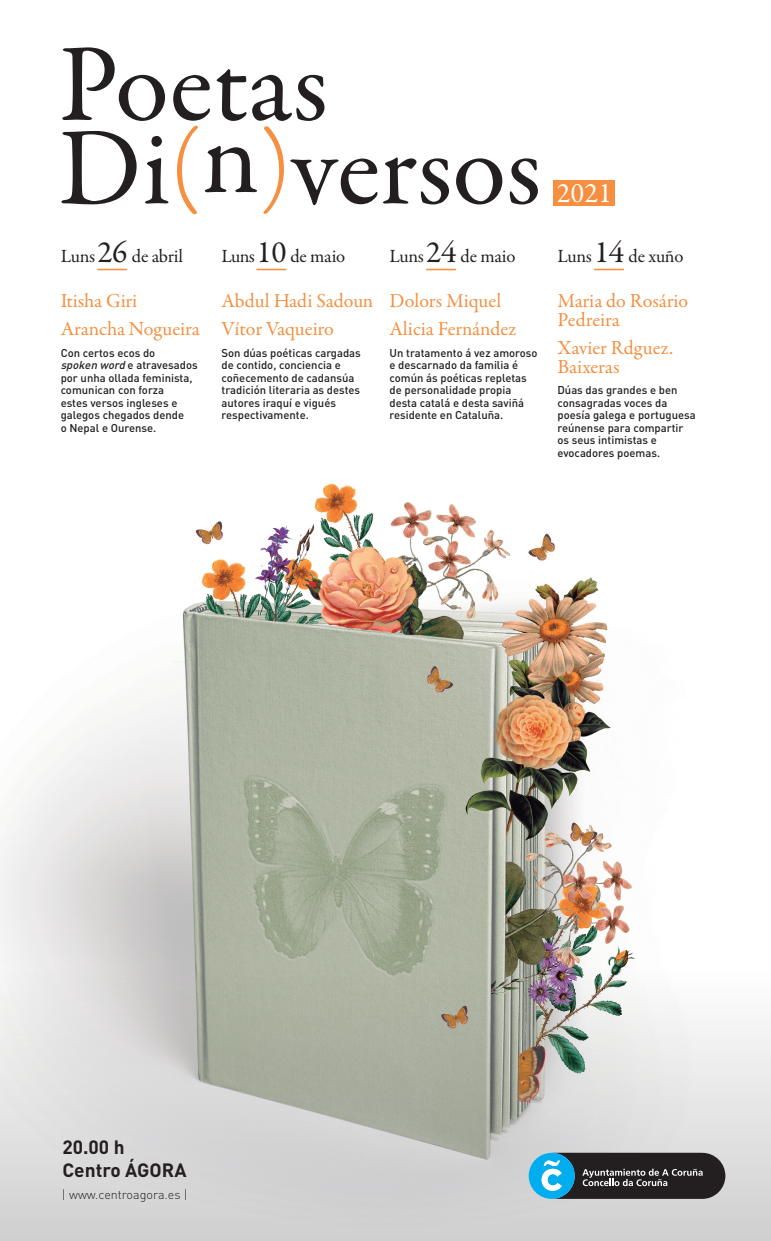
<style>
.page{position:relative;width:771px;height:1241px;background:#fff}
.page>*{position:absolute;margin:0;border:0;box-sizing:border-box;transform-origin:0 0}
.t1{font:110.69px "Garamond Premr Pro";color:#231f20}
.t2{font:28.5px "Garamond Premr Pro";color:#fff}
.t3{font:20px/18.8px "Garamond Premr Pro";color:#f68f40}
.t4{font:700 19.06px "DIN";color:#231f20}
.t5{font:18.75px "Garamond Premr Pro";letter-spacing:-.015em;color:#231f20}
.t6{font:300 12.5px "DIN";color:#231f20}
.t7{font:500 11.25px/12.5px "DIN";color:#231f20}
.s1{font-size:93.12px;color:#f68f40}
.s2{font-size:31.25px}
.s3{font-style:italic}
</style>
<div class="page">
<img style="left:0;top:483px;width:635px;height:484px">
<svg style="left:0;top:967px;width:771px;height:273px;background:#cbccc8"></svg>
<hr style="left:97px;top:269px;width:30px;height:1px;background:#f68f40">
<hr style="left:256px;top:269px;width:30px;height:1px;background:#f68f40">
<hr style="left:426px;top:269px;width:30px;height:1px;background:#f68f40">
<hr style="left:594px;top:269px;width:30px;height:1px;background:#f68f40">
<div style="left:554px;top:180px;width:61px;height:25px;background:#f68f40"></div>
<svg style="left:528px;top:1152px;width:197px;height:47px;background:#3e555f"></svg>
<p class="t1" style="left:58px;top:18px;width:271px">Poetas</p>
<p class="t1" style="left:58px;top:102px;width:484px">Di<span class="s1">(</span>n<span class="s1">)</span>versos</p>
<p class="t5" style="left:61px;top:245px;width:124px">Luns<span class="s2">26</span> de abril</p>
<p class="t3" style="left:61px;top:292px;width:78px">Itisha Giri</p>
<p class="t3" style="left:61px;top:320px;width:141px">Arancha Nogueira</p>
<p class="t7" style="left:61px;top:346px;width:138px">Con certos ecos do<br><span class="s3">spoken word</span> e atravesados por unha ollada feminista, comunican con forza<br>estes versos ingleses e galegos chegados dende<br>o Nepal e Ourense.</p>
<p class="t5" style="left:221px;top:245px;width:125px">Luns<span class="s2">10</span> de maio</p>
<p class="t3" style="left:221px;top:292px;width:153px">Abdul Hadi Sadoun</p>
<p class="t3" style="left:221px;top:320px;width:114px">Vítor Vaqueiro</p>
<p class="t7" style="left:221px;top:346px;width:141px">Son dúas poéticas cargadas de contido, conciencia e coñecemento de cadansúa tradición literaria as destes autores iraquí e vigués respectivamente.</p>
<p class="t5" style="left:389px;top:245px;width:127px">Luns<span class="s2">24</span> de maio</p>
<p class="t3" style="left:389px;top:292px;width:113px">Dolors Miquel</p>
<p class="t3" style="left:389px;top:320px;width:128px">Alicia Fernández</p>
<p class="t7" style="left:389px;top:346px;width:149px">Un tratamento á vez amoroso e descarnado da familia é común ás poéticas repletas de personalidade propia desta catalá e desta saviñá residente en Cataluña.</p>
<p class="t2" style="left:556px;top:176px;width:57px">2021</p>
<p class="t5" style="left:557px;top:245px;width:128px">Luns<span class="s2">14</span> de xuño</p>
<p class="t3" style="left:557px;top:292px;width:132px">Maria do Rosário<br>Pedreira</p>
<p class="t3" style="left:557px;top:338px;width:117px">Xavier Rdguez.<br>Baixeras</p>
<p class="t7" style="left:557px;top:383px;width:140px">Dúas das grandes e ben consagradas voces da poesía galega e portuguesa reúnense para compartir os seus intimistas e evocadores poemas.</p>
<p class="t4" style="left:62px;top:1133px;width:64px">20.00 h</p>
<p class="t4" style="left:62px;top:1156px;width:126px">Centro ÁGORA</p>
<p class="t6" style="left:62px;top:1186px;width:127px">| www.centroagora.es |</p>
</div>
